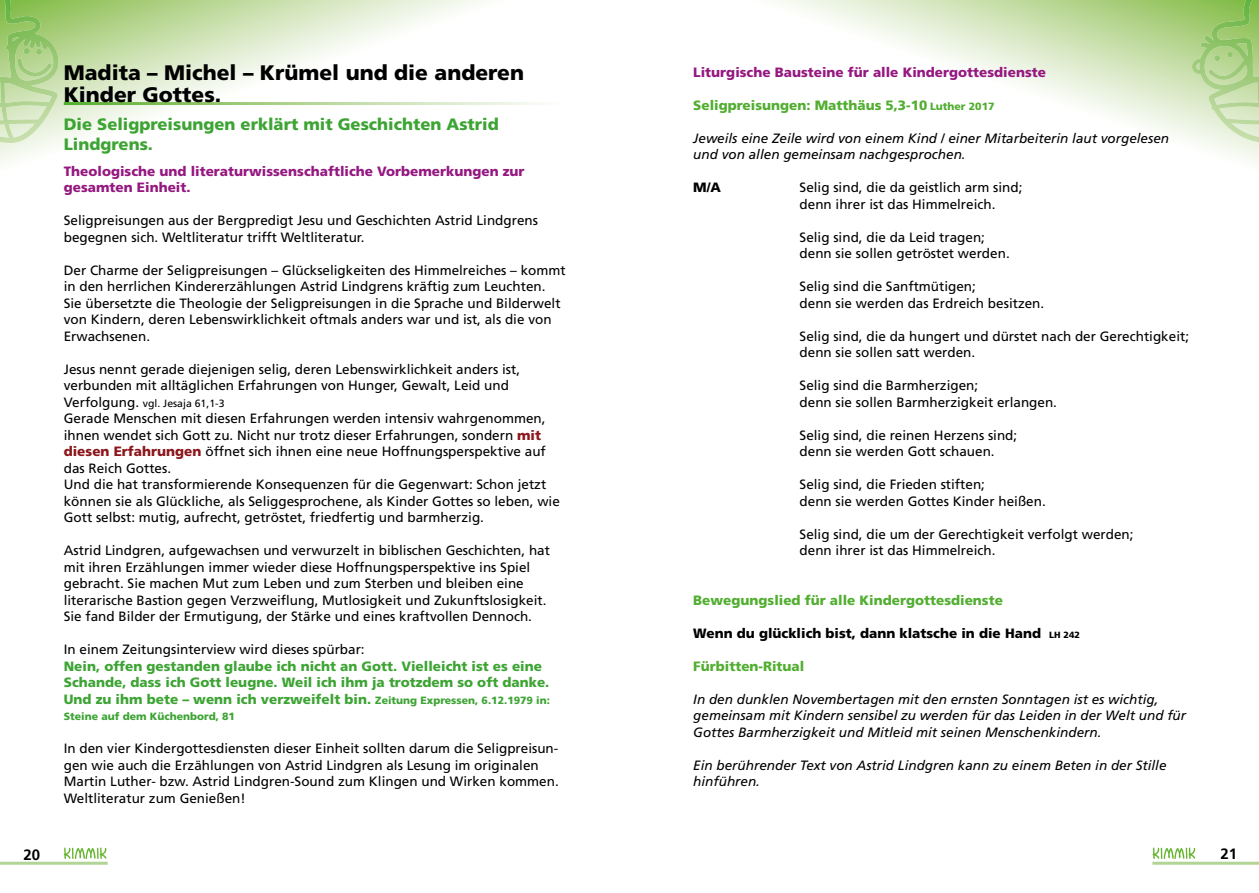
<style>
.page{position:relative;width:1259px;height:893px;background:#fff}
.page>*{position:absolute;margin:0;border:0;box-sizing:border-box;transform-origin:0 0}
.t1{font:900 21px/22.5px "Frutiger";color:#000}
.t2{font:900 16.5px/19.5px "Frutiger";color:#3da434}
.t3{font:700 15px "Frutiger";color:#000}
.t4{font:13.5px/16.5px "Frutiger";color:#000}
.t5{font:italic 13.5px/16.5px "Frutiger";color:#000}
.t6{font:900 13.5px/16.5px "Frutiger";color:#3da434}
.t7{font:900 13.5px/16.5px "Frutiger";color:#951881}
.t8{font:900 13.5px "Frutiger";color:#51ae30}
.t9{font:900 13.5px "Frutiger";color:#000}
.t10{font:10.5px "Frutiger";color:#000}
.t11{font:900 10.5px "Frutiger";color:#3da434}
.s1{font-size:13.5px}
.s2{font-weight:900;color:#8c161b}
.s3{font-size:10.5px}
.s4{font-size:9px}
</style>
<div class="page">
<svg style="left:0;top:0;width:484px;height:164px"></svg>
<svg style="left:0;top:0;width:59px;height:143px;background:#b2d490"></svg>
<svg style="left:776px;top:0;width:483px;height:164px"></svg>
<svg style="left:1192px;top:0;width:67px;height:143px;background:#b5d694"></svg>
<svg style="left:1152px;top:848px;width:43px;height:11px"></svg>
<hr style="left:1152px;top:862px;width:107px;height:3px;background:#b2d494">
<svg style="left:64px;top:848px;width:42px;height:11px"></svg>
<hr style="left:0;top:862px;width:108px;height:3px;background:#b2d494">
<hr style="left:64px;top:102px;width:502px;height:3px;background:#fff">
<h1 class="t1" style="left:64px;top:61px;width:462px">Madita – Michel – Krümel und die anderen<br>Kinder Gottes.</h1>
<p class="t2" style="left:64px;top:114px;width:436px">Die Seligpreisungen erklärt mit Geschichten Astrid<br>Lindgrens.</p>
<p class="t7" style="left:64px;top:163px;width:462px">Theologische und literaturwissenschaftliche Vorbemerkungen zur gesamten Einheit.</p>
<p class="t4" style="left:64px;top:212px;width:476px">Seligpreisungen aus der Bergpredigt Jesu und Geschichten Astrid Lindgrens begegnen sich. Weltliteratur trifft Weltliteratur.</p>
<p class="t4" style="left:64px;top:262px;width:503px">Der Charme der Seligpreisungen – Glückseligkeiten des Himmelreiches – kommt in den herrlichen Kindererzählungen Astrid Lindgrens kräftig zum Leuchten.<br>Sie übersetzte die Theologie der Seligpreisungen in die Sprache und Bilderwelt von Kindern, deren Lebenswirklichkeit oftmals anders war und ist, als die von Erwachsenen.</p>
<p class="t4" style="left:64px;top:361px;width:458px">Jesus nennt gerade diejenigen selig, deren Lebenswirklichkeit anders ist, verbunden mit alltäglichen Erfahrungen von Hunger, Gewalt, Leid und</p>
<p class="t10" style="left:64px;top:397px;width:162px"><span class="s1">Verfolgung.</span> vgl. Jesaja 61,1-3</p>
<p class="t4" style="left:64px;top:410px;width:497px">Gerade Menschen mit diesen Erfahrungen werden intensiv wahrgenommen, ihnen wendet sich Gott zu. Nicht nur trotz dieser Erfahrungen, sondern <span class="s2">mit diesen Erfahrungen</span> öffnet sich ihnen eine neue Hoffnungsperspektive auf das Reich Gottes.<br>Und die hat transformierende Konsequenzen für die Gegenwart: Schon jetzt können sie als Glückliche, als Seliggesprochene, als Kinder Gottes so leben, wie Gott selbst: mutig, aufrecht, getröstet, friedfertig und barmherzig.</p>
<p class="t4" style="left:64px;top:542px;width:488px">Astrid Lindgren, aufgewachsen und verwurzelt in biblischen Geschichten, hat mit ihren Erzählungen immer wieder diese Hoffnungsperspektive ins Spiel gebracht. Sie machen Mut zum Leben und zum Sterben und bleiben eine literarische Bastion gegen Verzweiflung, Mutlosigkeit und Zukunftslosigkeit.<br>Sie fand Bilder der Ermutigung, der Stärke und eines kraftvollen Dennoch.</p>
<p class="t4" style="left:64px;top:641px;width:302px">In einem Zeitungsinterview wird dieses spürbar:</p>
<p class="t6" style="left:64px;top:657px;width:488px">Nein, offen gestanden glaube ich nicht an Gott. Vielleicht ist es eine<br>Schande, dass ich Gott leugne. Weil ich ihm ja trotzdem so oft danke.<br>Und zu ihm bete – wenn ich verzweifelt bin. <span class="s3">Zeitung Expressen, 6.12.1979 in:</span></p>
<p class="t11" style="left:64px;top:710px;width:173px">Steine auf dem Küchenbord, 81</p>
<p class="t4" style="left:64px;top:740px;width:496px">In den vier Kindergottesdiensten dieser Einheit sollten darum die Seligpreisun&shy;gen wie auch die Erzählungen von Astrid Lindgren als Lesung im originalen Martin Luther- bzw. Astrid Lindgren-Sound zum Klingen und Wirken kommen.<br>Weltliteratur zum Genießen!</p>
<p class="t7" style="left:693px;top:64px;width:354px">Liturgische Bausteine für alle Kindergottesdienste</p>
<p class="t8" style="left:693px;top:97px;width:303px">Seligpreisungen: Matthäus 5,3-10 <span class="s3">Luther 2017</span></p>
<p class="t5" style="left:693px;top:130px;width:477px">Jeweils eine Zeile wird von einem Kind / einer Mitarbeiterin laut vorgelesen und von allen gemeinsam nachgesprochen.</p>
<p class="t9" style="left:693px;top:179px;width:29px">M/A</p>
<p class="t4" style="left:799px;top:179px;width:224px">Selig sind, die da geistlich arm sind; denn ihrer ist das Himmelreich.</p>
<p class="t4" style="left:799px;top:229px;width:212px">Selig sind, die da Leid tragen; denn sie sollen getröstet werden.</p>
<p class="t4" style="left:799px;top:278px;width:246px">Selig sind die Sanftmütigen;<br>denn sie werden das Erdreich besitzen.</p>
<p class="t4" style="left:799px;top:328px;width:391px">Selig sind, die da hungert und dürstet nach der Gerechtigkeit; denn sie sollen satt werden.</p>
<p class="t4" style="left:799px;top:377px;width:259px">Selig sind die Barmherzigen;<br>denn sie sollen Barmherzigkeit erlangen.</p>
<p class="t4" style="left:799px;top:427px;width:219px">Selig sind, die reinen Herzens sind; denn sie werden Gott schauen.</p>
<p class="t4" style="left:799px;top:476px;width:248px">Selig sind, die Frieden stiften;<br>denn sie werden Gottes Kinder heißen.</p>
<p class="t4" style="left:799px;top:526px;width:335px">Selig sind, die um der Gerechtigkeit verfolgt werden; denn ihrer ist das Himmelreich.</p>
<p class="t8" style="left:693px;top:592px;width:311px">Bewegungslied für alle Kindergottesdienste</p>
<p class="t9" style="left:693px;top:625px;width:388px">Wenn du glücklich bist, dann klatsche in die Hand <span class="s4">LH 242</span></p>
<p class="t8" style="left:693px;top:658px;width:113px">Fürbitten-Ritual</p>
<p class="t5" style="left:693px;top:691px;width:494px">In den dunklen Novembertagen mit den ernsten Sonntagen ist es wichtig, gemeinsam mit Kindern sensibel zu werden für das Leiden in der Welt und für<br>Gottes Barmherzigkeit und Mitleid mit seinen Menschenkindern.</p>
<p class="t5" style="left:693px;top:757px;width:475px">Ein berührender Text von Astrid Lindgren kann zu einem Beten in der Stille hinführen.</p>
<p class="t3" style="left:24px;top:846px;width:18px">20</p>
<p class="t3" style="left:1220px;top:845px;width:18px">21</p>
</div>
